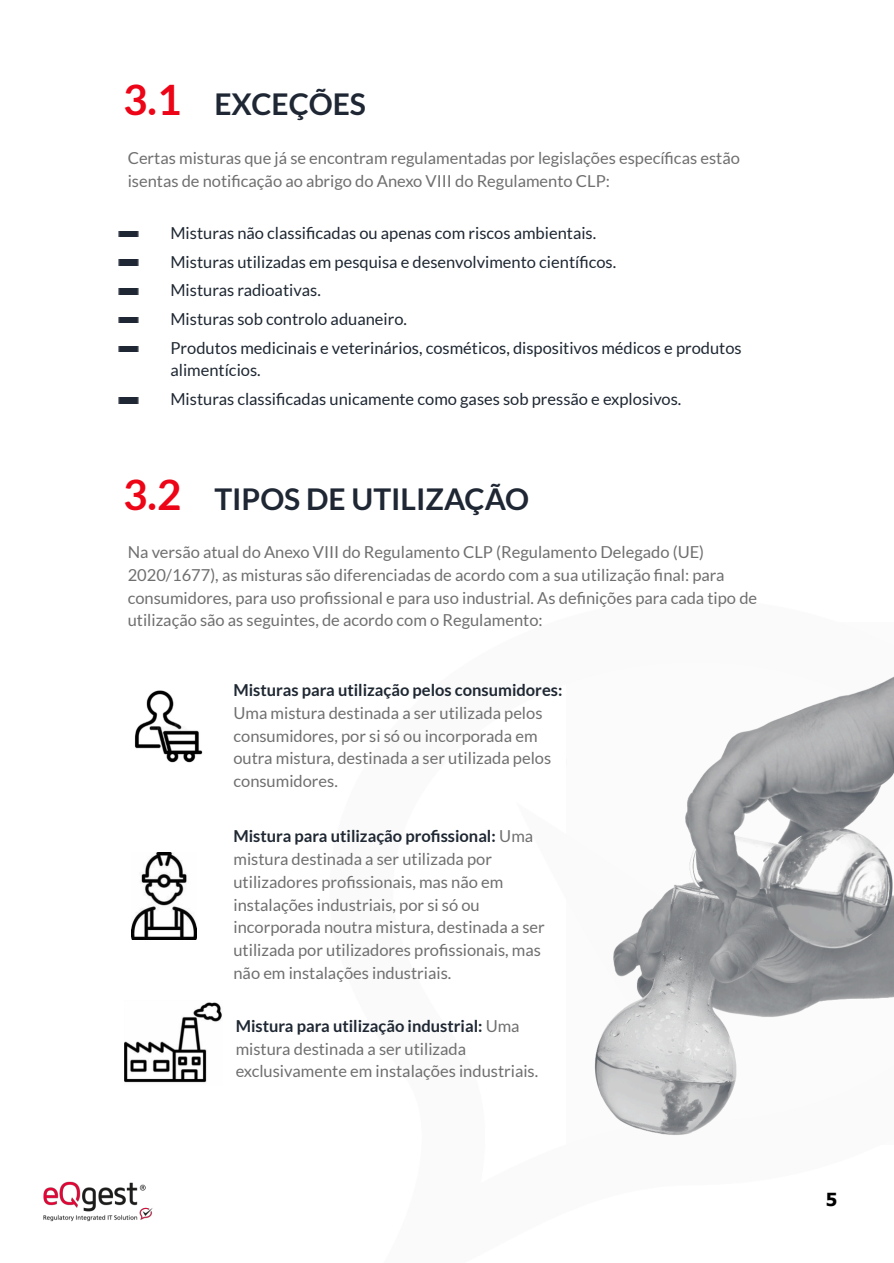
<style>
.page{position:relative;width:894px;height:1263px;background:#fff}
.page>*{position:absolute;margin:0;border:0;box-sizing:border-box;transform-origin:0 0}
.t1{font:700 30px "Lato";color:#1e2733}
.t2{font:700 18px "Tahoma";color:#000}
.t3{font:16.5px/22.8px "Lato";color:#6f6f6f}
.t4{font:16.5px/28.7px "Lato";color:#1e2732}
.t5{font:700 16.5px "Lato";color:#1e2732}
.s1{font-size:42px;color:#ed0416}
.s2{font-weight:700;color:#1e2732}
</style>
<div class="page">
<img style="left:594px;top:677px;width:299px;height:458px">
<img style="left:134px;top:691px;width:69px;height:72px">
<img style="left:131px;top:853px;width:65px;height:86px">
<img style="left:124px;top:1002px;width:98px;height:81px">
<img style="left:43px;top:1181px;width:110px;height:41px">
<img style="left:119px;top:231px;width:20px;height:6px">
<img style="left:119px;top:260px;width:20px;height:6px">
<img style="left:119px;top:289px;width:20px;height:5px">
<img style="left:119px;top:317px;width:20px;height:6px">
<img style="left:119px;top:346px;width:20px;height:6px">
<img style="left:119px;top:397px;width:20px;height:6px">
<h1 class="t1" style="left:123px;top:86px;width:244px"><span class="s1">3.1</span> EXCEÇÕES</h1>
<p class="t3" style="left:128px;top:146px;width:614px">Certas misturas que já se encontram regulamentadas por legislações específicas estão isentas de notificação ao abrigo do Anexo VIII do Regulamento CLP:</p>
<p class="t4" style="left:170px;top:218px;width:573px">Misturas não classificadas ou apenas com riscos ambientais.<br>Misturas utilizadas em pesquisa e desenvolvimento científicos.<br>Misturas radioativas.<br>Misturas sob controlo aduaneiro.<br>Produtos medicinais e veterinários, cosméticos, dispositivos médicos e produtos</p>
<p class="t4" style="left:170px;top:356px;width:513px">alimentícios.<br>Misturas classificadas unicamente como gases sob pressão e explosivos.</p>
<h1 class="t1" style="left:123px;top:480px;width:407px"><span class="s1">3.2</span> TIPOS DE UTILIZAÇÃO</h1>
<p class="t3" style="left:128px;top:540px;width:631px">Na versão atual do Anexo VIII do Regulamento CLP (Regulamento Delegado (UE)<br>2020/1677), as misturas são diferenciadas de acordo com a sua utilização fi nal: para consumidores, para uso profissional e para uso industrial. As defi nições para cada tipo de utilização são as seguintes, de acordo com o Regulamento:</p>
<p class="t5" style="left:233px;top:679px;width:330px">Misturas para utilização pelos consumidores:</p>
<p class="t3" style="left:233px;top:701px;width:319px">Uma mistura destinada a ser utilizada pelos consumidores, por si só ou incorporada em outra mistura, destinada a ser utilizada pelos consumidores.</p>
<p class="t3" style="left:233px;top:824px;width:313px"><span class="s2">Mistura para utilização profissional:</span> Uma mistura destinada a ser utilizada por utilizadores profissionais, mas não em instalações industriais, por si só ou incorporada noutra mistura, destinada a ser utilizada por utilizadores profissionais, mas não em instalações industriais.</p>
<p class="t3" style="left:236px;top:1014px;width:304px"><span class="s2">Mistura para utilização industrial:</span> Uma mistura destinada a ser utilizada exclusivamente em instalações industriais.</p>
<p class="t2" style="left:826px;top:1188px;width:13px">5</p>
</div>
